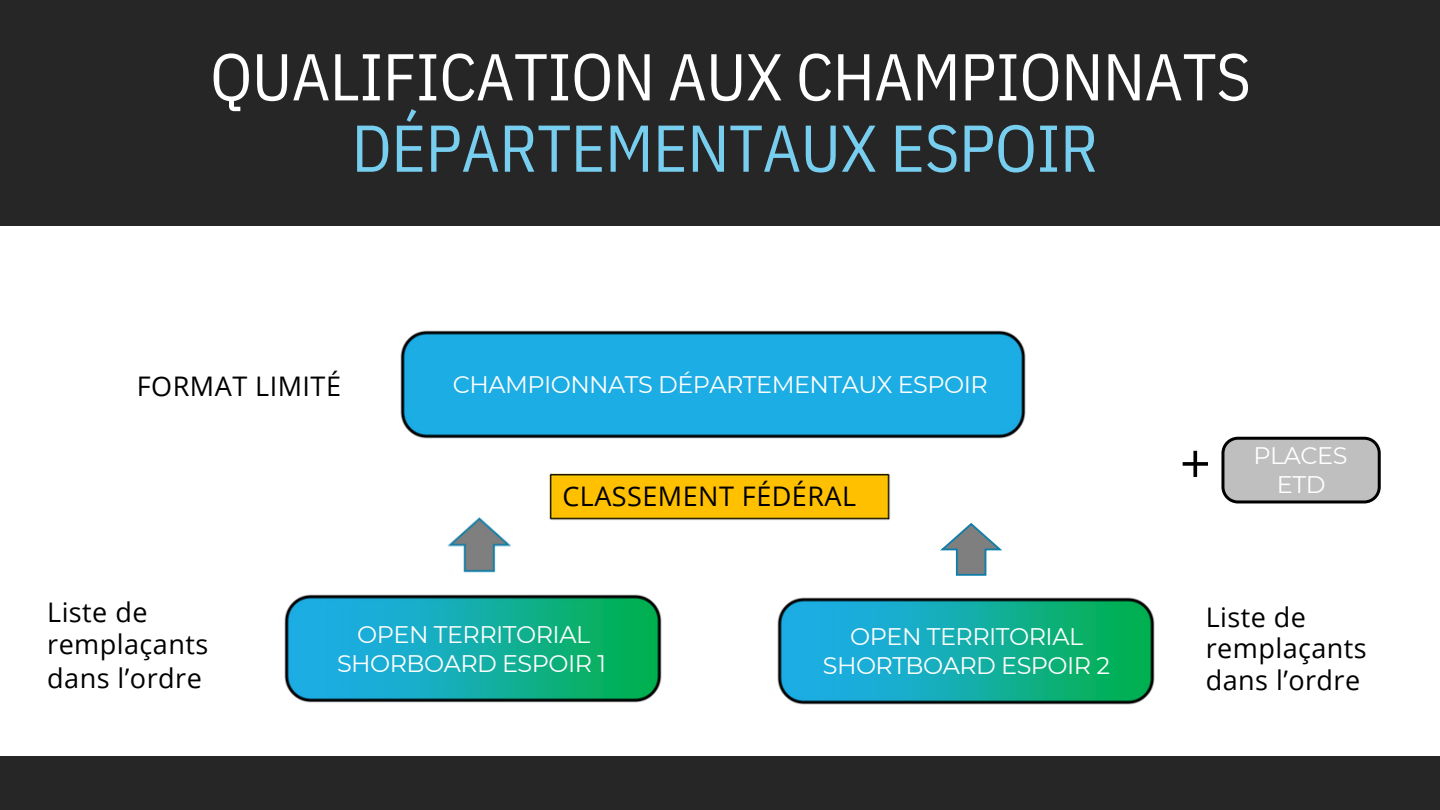
<style>
.page{position:relative;width:1440px;height:810px;background:#fff}
.page>*{position:absolute;margin:0;border:0;box-sizing:border-box;transform-origin:0 0}
.t1{font:66.15px "IBM Plex Sans Cond";letter-spacing:-.005em;color:#fff}
.t2{font:66px "IBM Plex Sans Cond";letter-spacing:-.005em;color:#77ceef}
.t3{font:54px "Open Sans";color:#000}
.t4{font:27px/31.5px "Open Sans";letter-spacing:.015em;color:#000}
.t5{font:24px "Montserrat";letter-spacing:-.02em;color:#fff}
</style>
<div class="page">
<div style="left:0;top:0;width:1440px;height:225px;background:#262626"></div>
<div style="left:0;top:756px;width:1440px;height:54px;background:#262626"></div>
<div style="left:1223px;top:438px;width:156px;height:64px;background:#bfbfbf;border-radius:15px"></div>
<div style="left:1221px;top:437px;width:160px;height:66px;border:3px solid #000;border-radius:15px"></div>
<svg style="left:940px;top:522px;width:62px;height:54px"></svg>
<img style="left:447px;top:517px;width:64px;height:56px">
<img style="left:284px;top:594px;width:378px;height:109px">
<img style="left:400px;top:330px;width:626px;height:109px">
<img style="left:549px;top:473px;width:342px;height:47px">
<img style="left:777px;top:597px;width:378px;height:108px">
<p class="t1" style="left:210px;top:33px;width:1042px">QUALIFICATION AUX CHAMPIONNATS</p>
<p class="t2" style="left:352px;top:104px;width:748px">DÉPARTEMENTAUX ESPOIR</p>
<p class="t4" style="left:137px;top:369px;width:206px">FORMAT LIMITÉ</p>
<p class="t5" style="left:453px;top:370px;width:537px">CHAMPIONNATS DÉPARTEMENTAUX ESPOIR</p>
<p class="t4" style="left:562px;top:480px;width:295px">CLASSEMENT FÉDÉRAL</p>
<p class="t4" style="left:47px;top:596px;width:163px">Liste de remplaçants</p>
<p class="t4" style="left:47px;top:662px;width:156px">dans l’ordre</p>
<p class="t5" style="left:357px;top:619px;width:234px">OPEN TERRITORIAL</p>
<p class="t5" style="left:850px;top:622px;width:234px">OPEN TERRITORIAL</p>
<p class="t5" style="left:337px;top:648px;width:270px">SHORBOARD ESPOIR 1</p>
<p class="t5" style="left:823px;top:651px;width:289px">SHORTBOARD ESPOIR 2</p>
<p class="t3" style="left:1180px;top:425px;width:32px">+</p>
<p class="t5" style="left:1254px;top:441px;width:95px">PLACES</p>
<p class="t5" style="left:1277px;top:470px;width:50px">ETD</p>
<p class="t4" style="left:1206px;top:601px;width:163px">Liste de remplaçants dans l’ordre</p>
</div>
